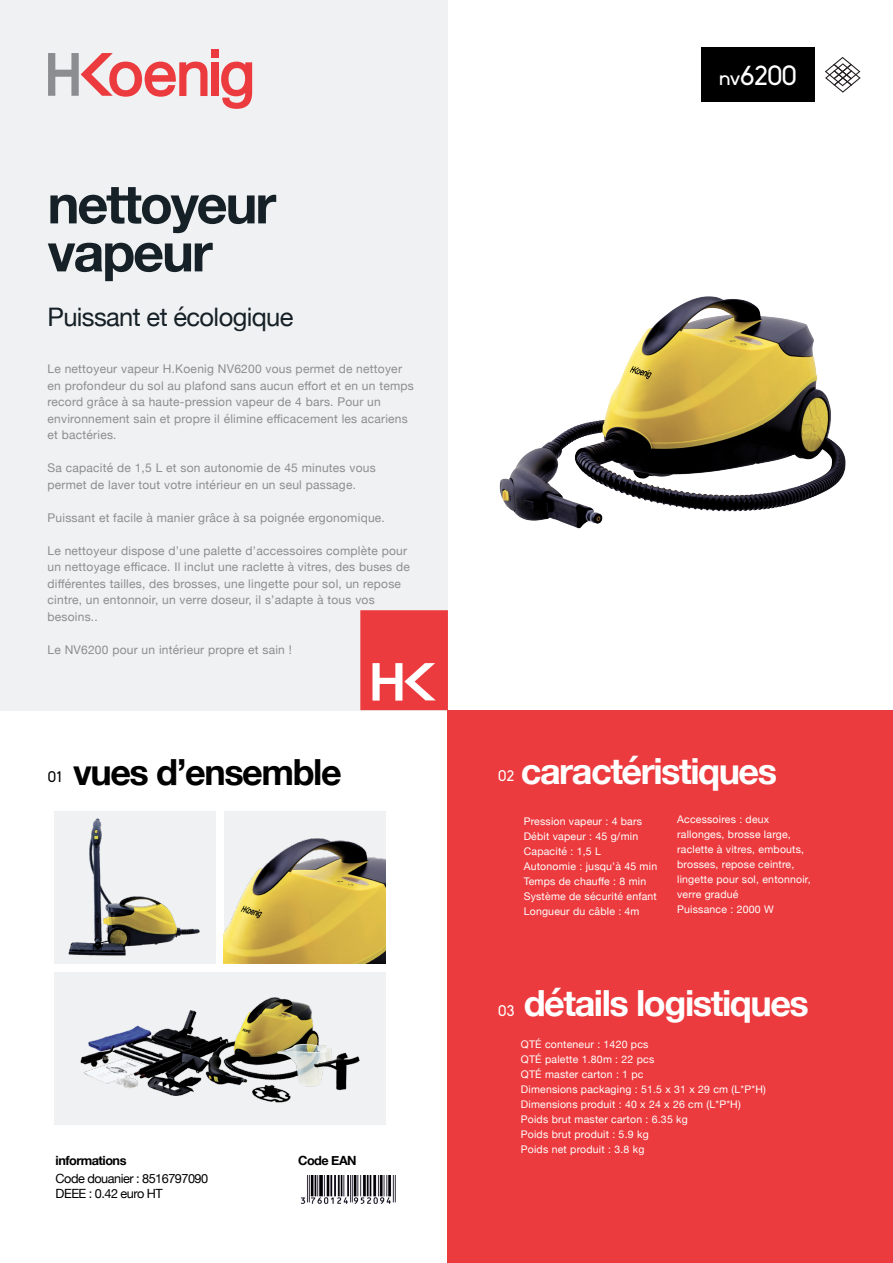
<style>
.page{position:relative;width:893px;height:1263px;background:#fff}
.page>*{position:absolute;margin:0;border:0;box-sizing:border-box;transform-origin:0 0}
.t1{font:700 54px/48px "Helvetica Neue";letter-spacing:-.04em;color:#162027}
.t2{font:700 36px "Helvetica Neue";letter-spacing:-.04em;color:#fff}
.t3{font:700 36px "Helvetica Neue";letter-spacing:-.04em;color:#000}
.t4{font:27px "Biko";color:#fff}
.t5{font:25.5px "Helvetica Neue";letter-spacing:-.025em;color:#162027}
.t6{font:15px "Biko";color:#fff}
.t7{font:15px "Biko";color:#000}
.t8{font:12.75px/18px "Helvetica Neue";letter-spacing:-.04em;color:#000}
.t9{font:700 12.75px "Helvetica Neue";letter-spacing:-.04em;color:#000}
.t10{font:12px/16.5px "Helvetica Neue";letter-spacing:.02em;color:#8b8d8f}
.t11{font:10.5px/15px "Helvetica Neue";letter-spacing:.02em;color:#fff}
.s1{font-size:21px}
.s2{font-weight:700}
</style>
<div class="page">
<div style="left:0;top:0;width:448px;height:710px;background:#f0f1f2"></div>
<div style="left:448px;top:710px;width:445px;height:553px;background:#ec3b3e"></div>
<svg style="left:360px;top:610px;width:88px;height:100px;background:#ee5355"></svg>
<div style="left:211px;top:49px;width:7px;height:8px;background:#ec3b3e"></div>
<div style="left:211px;top:62px;width:7px;height:34px;background:#ec3b3e"></div>
<svg style="left:48px;top:53px;width:159px;height:44px"></svg>
<svg style="left:221px;top:62px;width:31px;height:47px"></svg>
<img style="left:499px;top:296px;width:347px;height:233px">
<div style="left:54px;top:811px;width:162px;height:152px;background:#f0f1f2"></div>
<img style="left:68px;top:818px;width:132px;height:138px">
<div style="left:54px;top:972px;width:332px;height:152px;background:#f0f1f2"></div>
<img style="left:80px;top:997px;width:280px;height:106px">
<img style="left:224px;top:811px;width:162px;height:152px">
<img style="left:300px;top:1175px;width:96px;height:29px">
<div style="left:702px;top:48px;width:113px;height:54px;background:#000"></div>
<svg style="left:825px;top:57px;width:36px;height:36px"></svg>
<p class="t4" style="left:719px;top:60px;width:80px"><span class="s1">nv</span>6200</p>
<p class="t1" style="left:48px;top:182px;width:230px">nettoyeur vapeur</p>
<p class="t5" style="left:48px;top:299px;width:247px">Puissant et écologique</p>
<p class="t10" style="left:48px;top:362px;width:368px">Le nettoyeur vapeur H.Koenig NV6200 vous permet de nettoyer en profondeur du sol au plafond sans aucun effort et en un temps record grâce à sa haute-pression vapeur de 4 bars. Pour un environnement sain et propre il élimine efficacement les acariens et bactéries.</p>
<p class="t10" style="left:48px;top:461px;width:330px">Sa capacité de 1,5 L et son autonomie de 45 minutes vous permet de laver tout votre intérieur en un seul passage.</p>
<p class="t10" style="left:48px;top:510px;width:339px">Puissant et facile à manier grâce à sa poignée ergonomique.</p>
<p class="t10" style="left:48px;top:543px;width:364px">Le nettoyeur dispose d’une palette d’accessoires complète pour un nettoyage efficace. Il inclut une raclette à vitres, des buses de différentes tailles, des brosses, une lingette pour sol, un repose cintre, un entonnoir, un verre doseur, il s’adapte à tous vos besoins..</p>
<p class="t10" style="left:48px;top:642px;width:246px">Le NV6200 pour un intérieur propre et sain !</p>
<p class="t3" style="left:73px;top:743px;width:270px">vues d’ensemble</p>
<p class="t7" style="left:48px;top:769px;width:16px">01</p>
<p class="t6" style="left:498px;top:768px;width:18px">02</p>
<p class="t2" style="left:521px;top:743px;width:258px">caractéristiques</p>
<p class="t11" style="left:524px;top:814px;width:120px">Pression vapeur : 4 bars</p>
<p class="t11" style="left:524px;top:829px;width:116px">Débit vapeur : 45 g/min</p>
<p class="t11" style="left:524px;top:844px;width:79px">Capacité : 1,5 L</p>
<p class="t11" style="left:524px;top:859px;width:135px">Autonomie : jusqu’à 45 min</p>
<p class="t11" style="left:524px;top:874px;width:124px">Temps de chauffe : 8 min</p>
<p class="t11" style="left:524px;top:889px;width:135px">Système de sécurité enfant</p>
<p class="t11" style="left:524px;top:904px;width:117px">Longueur du câble : 4m</p>
<p class="t11" style="left:677px;top:812px;width:135px">Accessoires : deux rallonges, brosse large, raclette à vitres, embouts, brosses, repose ceintre, lingette pour sol, entonnoir, verre gradué</p>
<p class="t11" style="left:677px;top:902px;width:98px">Puissance : 2000 W</p>
<p class="t6" style="left:498px;top:1002px;width:18px">03</p>
<p class="t2" style="left:524px;top:975px;width:287px">détails logistiques</p>
<p class="t8" style="left:56px;top:1152px;width:154px"><span class="s2">informations<br></span>Code douanier : 8516797090</p>
<p class="t8" style="left:56px;top:1185px;width:109px">DEEE : 0.42 euro HT</p>
<p class="t9" style="left:298px;top:1150px;width:60px">Code EAN</p>
<p class="t11" style="left:521px;top:1037px;width:129px">QTÉ conteneur : 1420 pcs</p>
<p class="t11" style="left:521px;top:1052px;width:135px">QTÉ palette 1.80m : 22 pcs</p>
<p class="t11" style="left:521px;top:1067px;width:124px">QTÉ master carton : 1 pc</p>
<p class="t11" style="left:521px;top:1082px;width:247px">Dimensions packaging : 51.5 x 31 x 29 cm (L*P*H)</p>
<p class="t11" style="left:521px;top:1097px;width:221px">Dimensions produit : 40 x 24 x 26 cm (L*P*H)</p>
<p class="t11" style="left:521px;top:1112px;width:169px">Poids brut master carton : 6.35 kg</p>
<p class="t11" style="left:521px;top:1127px;width:129px">Poids brut produit : 5.9 kg</p>
<p class="t11" style="left:521px;top:1142px;width:125px">Poids net produit : 3.8 kg</p>
</div>
